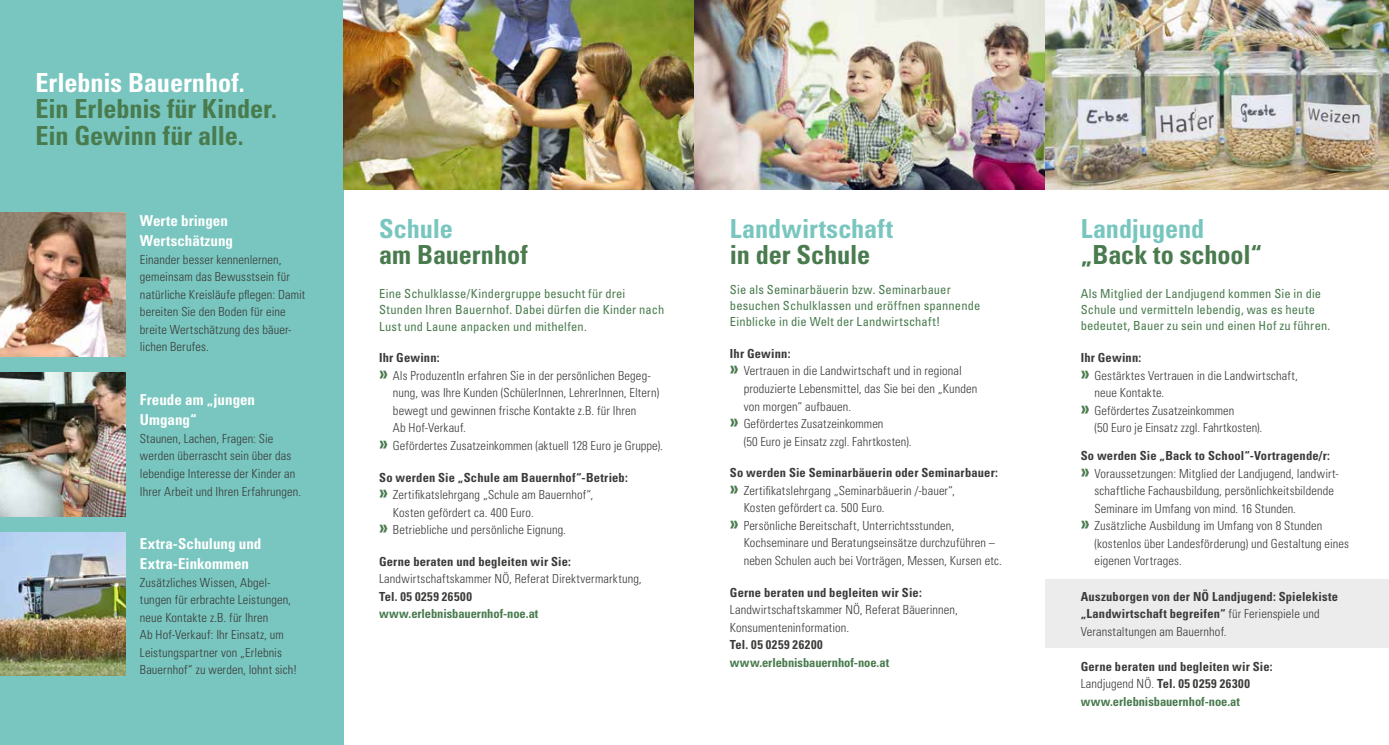
<style>
.page{position:relative;width:1389px;height:745px;background:#fff}
.page>*{position:absolute;margin:0;border:0;box-sizing:border-box;transform-origin:0 0}
.t1{font:700 condensed 26.25px/26.2px "Univers";letter-spacing:-.005em;color:#497b4e}
.t2{font:700 condensed 26.25px "Univers";letter-spacing:-.005em;color:#78c6bf}
.t3{font:700 condensed 26.25px "Univers";letter-spacing:-.005em;color:#fff}
.t4{font:700 condensed 15px/20px "Univers";color:#fff}
.t5{font:300 condensed 12.5px/17.5px "Univers";letter-spacing:.01em;color:#3b3b3a}
.t6{font:700 condensed 12.5px/17.5px "Univers";letter-spacing:.015em;color:#3b3b3a}
.t7{font:condensed 12.5px/16.2px "Univers";letter-spacing:.01em;color:#497b4e}
.t8{font:700 condensed 12.5px "Univers";letter-spacing:-.005em;color:#497b4e}
.t9{font:700 condensed 12.5px "Univers";letter-spacing:.045em;color:#3b3b3a}
.s1{font-weight:700;font-size:20px;color:#497b4e}
.s2{font-weight:300}
.s3{color:#497b4e}
</style>
<div class="page">
<div style="left:1045px;top:579px;width:344px;height:68px;background:#ececed"></div>
<div style="left:0;top:0;width:344px;height:744px;background:#78c6bf"></div>
<img style="left:344px;top:0;width:1045px;height:190px">
<img style="left:0;top:212px;width:126px;height:144px">
<img style="left:0;top:532px;width:126px;height:143px">
<img style="left:0;top:372px;width:126px;height:144px">
<h1 class="t3" style="left:35px;top:67px;width:211px">Erlebnis Bauernhof.</h1>
<h1 class="t1" style="left:35px;top:95px;width:243px">Ein Erlebnis für Kinder.<br>Ein Gewinn für alle.</h1>
<p class="t4" style="left:140px;top:210px;width:95px">Werte bringen<br>Wertschätzung</p>
<p class="t5" style="left:140px;top:250px;width:167px">Einander besser kennenlernen, gemeinsam das Bewusstsein für natürliche Kreisläufe pflegen: Damit bereiten Sie den Boden für eine breite Wertschätzung des bäuer&shy;lichen Berufes.</p>
<p class="t4" style="left:140px;top:389px;width:117px">Freude am „jungen<br>Umgang“</p>
<p class="t5" style="left:140px;top:429px;width:163px">Staunen, Lachen, Fragen: Sie werden überrascht sein über das lebendige Interesse der Kinder an Ihrer Arbeit und Ihren Erfahrungen.</p>
<p class="t4" style="left:140px;top:533px;width:123px">Extra-Schulung und<br>Extra-Einkommen</p>
<p class="t5" style="left:140px;top:573px;width:159px">Zusätzliches Wissen, Abgel&shy;tungen für erbrachte Leistungen, neue Kontakte z.B. für Ihren<br>Ab Hof-Verkauf: Ihr Einsatz, um<br>Leistungspartner von „Erlebnis<br>Bauernhof“ zu werden, lohnt sich!</p>
<h1 class="t2" style="left:379px;top:212px;width:75px">Schule</h1>
<h1 class="t1" style="left:379px;top:241px;width:150px">am Bauernhof</h1>
<p class="t7" style="left:379px;top:285px;width:287px">Eine Schulklasse/Kindergruppe besucht für drei<br>Stunden Ihren Bauernhof. Dabei dürfen die Kinder nach<br>Lust und Laune anpacken und mithelfen.</p>
<p class="t6" style="left:379px;top:348px;width:62px">Ihr Gewinn:</p>
<p class="t5" style="left:379px;top:366px;width:273px"><span class="s1">»</span> Als ProduzentIn erfahren Sie in der persönlichen Begeg-</p>
<p class="t5" style="left:393px;top:384px;width:268px">nung, was Ihre Kunden (SchülerInnen, LehrerInnen, Eltern)</p>
<p class="t5" style="left:393px;top:401px;width:245px">bewegt und gewinnen frische Kontakte z.B. für Ihren</p>
<p class="t5" style="left:393px;top:419px;width:74px">Ab Hof-Verkauf.</p>
<p class="t5" style="left:379px;top:436px;width:285px"><span class="s1">»</span> Gefördertes Zusatzeinkommen (aktuell 128 Euro je Gruppe).</p>
<p class="t6" style="left:379px;top:468px;width:250px">So werden Sie „Schule am Bauernhof“-Betrieb:</p>
<p class="t5" style="left:379px;top:485px;width:216px"><span class="s1">»</span> Zertifikatslehrgang „Schule am Bauernhof“,</p>
<p class="t5" style="left:393px;top:503px;width:142px">Kosten gefördert ca. 400 Euro.</p>
<p class="t5" style="left:379px;top:520px;width:188px"><span class="s1">»</span> Betriebliche und persönliche Eignung.</p>
<p class="t6" style="left:379px;top:552px;width:193px">Gerne beraten und begleiten wir Sie:</p>
<p class="t5" style="left:379px;top:569px;width:264px">Landwirtschaftskammer NÖ, Referat Direktvermarktung,</p>
<p class="t9" style="left:379px;top:588px;width:94px">Tel. 05 0259 26500</p>
<p class="t8" style="left:379px;top:606px;width:161px">www.erlebnisbauernhof-noe.at</p>
<h1 class="t2" style="left:730px;top:212px;width:165px">Landwirtschaft</h1>
<h1 class="t1" style="left:730px;top:241px;width:142px">in der Schule</h1>
<p class="t7" style="left:730px;top:280px;width:252px">Sie als Seminarbäuerin bzw. Seminarbauer besuchen Schulklassen und eröffnen spannende<br>Einblicke in die Welt der Landwirtschaft!</p>
<p class="t6" style="left:730px;top:344px;width:62px">Ihr Gewinn:</p>
<p class="t5" style="left:730px;top:362px;width:233px"><span class="s1">»</span> Vertrauen in die Landwirtschaft und in regional</p>
<p class="t5" style="left:744px;top:379px;width:235px">produzierte Lebensmittel, das Sie bei den „Kunden</p>
<p class="t5" style="left:744px;top:397px;width:109px">von morgen“ aufbauen.</p>
<p class="t5" style="left:730px;top:414px;width:155px"><span class="s1">»</span> Gefördertes Zusatzeinkommen</p>
<p class="t5" style="left:744px;top:432px;width:169px">(50 Euro je Einsatz zzgl. Fahrtkosten).</p>
<p class="t6" style="left:730px;top:463px;width:270px">So werden Sie Seminarbäuerin oder Seminarbauer:</p>
<p class="t5" style="left:730px;top:481px;width:226px"><span class="s1">»</span> Zertifikatslehrgang „Seminarbäuerin /-bauer“,</p>
<p class="t5" style="left:744px;top:498px;width:142px">Kosten gefördert ca. 500 Euro.</p>
<p class="t5" style="left:730px;top:516px;width:226px"><span class="s1">»</span> Persönliche Bereitschaft, Unterrichtsstunden,</p>
<p class="t5" style="left:744px;top:533px;width:253px">Kochseminare und Beratungseinsätze durchzuführen –</p>
<p class="t5" style="left:744px;top:551px;width:260px">neben Schulen auch bei Vorträgen, Messen, Kursen etc.</p>
<p class="t6" style="left:730px;top:582px;width:193px">Gerne beraten und begleiten wir Sie:</p>
<p class="t5" style="left:730px;top:600px;width:229px">Landwirtschaftskammer NÖ, Referat Bäuerinnen,<br>Konsumenteninformation.</p>
<p class="t9" style="left:730px;top:636px;width:94px">Tel. 05 0259 26200</p>
<p class="t8" style="left:730px;top:654px;width:161px">www.erlebnisbauernhof-noe.at</p>
<h1 class="t2" style="left:1081px;top:212px;width:125px">Landjugend</h1>
<h1 class="t1" style="left:1081px;top:241px;width:183px">„Back to school“</h1>
<p class="t7" style="left:1081px;top:284px;width:251px">Als Mitglied der Landjugend kommen Sie in die<br>Schule und vermitteln lebendig, was es heute bedeutet, Bauer zu sein und einen Hof zu führen.</p>
<p class="t6" style="left:1081px;top:348px;width:62px">Ihr Gewinn:</p>
<p class="t5" style="left:1081px;top:366px;width:219px"><span class="s1">»</span> Gestärktes Vertrauen in die Landwirtschaft,</p>
<p class="t5" style="left:1094px;top:383px;width:71px">neue Kontakte.</p>
<p class="t5" style="left:1081px;top:401px;width:155px"><span class="s1">»</span> Gefördertes Zusatzeinkommen</p>
<p class="t5" style="left:1094px;top:418px;width:169px">(50 Euro je Einsatz zzgl. Fahrtkosten).</p>
<p class="t6" style="left:1081px;top:446px;width:251px">So werden Sie „Back to School“-Vortragende/r:</p>
<p class="t5" style="left:1081px;top:464px;width:260px"><span class="s1">»</span> Voraussetzungen: Mitglied der Landjugend, landwirt-</p>
<p class="t5" style="left:1094px;top:481px;width:241px">schaftliche Fachausbildung, persönlichkeitsbildende</p>
<p class="t5" style="left:1094px;top:499px;width:203px">Seminare im Umfang von mind. 16 Stunden.</p>
<p class="t5" style="left:1081px;top:516px;width:243px"><span class="s1">»</span> Zusätzliche Ausbildung im Umfang von 8 Stunden</p>
<p class="t5" style="left:1094px;top:534px;width:256px">(kostenlos über Landesförderung) und Gestaltung eines</p>
<p class="t5" style="left:1094px;top:551px;width:89px">eigenen Vortrages.</p>
<p class="t6" style="left:1081px;top:587px;width:259px">Auszuborgen von der NÖ Landjugend: Spielekiste „Landwirtschaft begreifen“ <span class="s2">für Ferienspiele und<br>Veranstaltungen am Bauernhof.</span></p>
<p class="t6" style="left:1081px;top:657px;width:193px">Gerne beraten und begleiten wir Sie:<br><span class="s2">Landjugend NÖ.</span> Tel. 05 0259 26300 <span class="s3">www.erlebnisbauernhof-noe.at</span></p>
</div>
